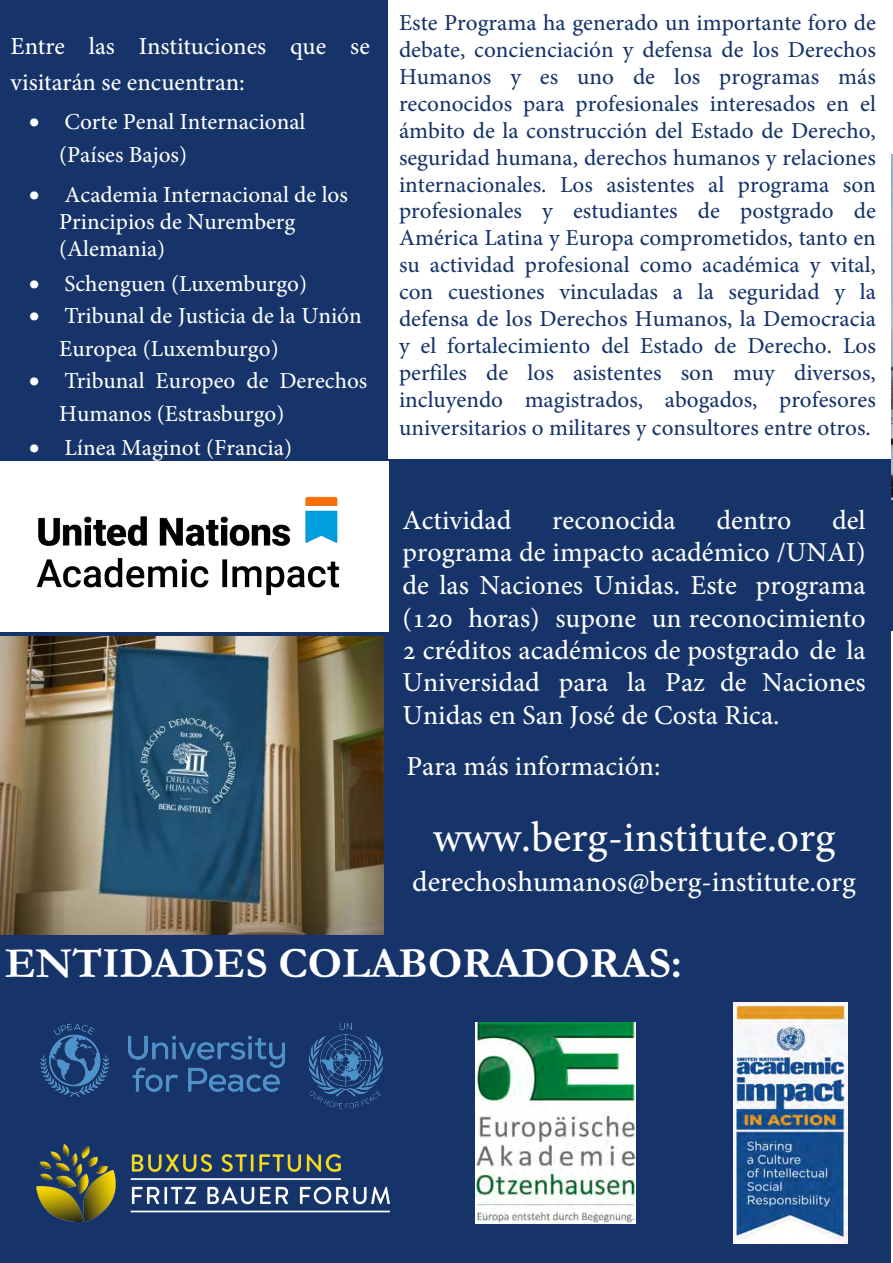
<style>
.page{position:relative;width:893px;height:1263px;background:#163469}
.page>*{position:absolute;margin:0;border:0;box-sizing:border-box;transform-origin:0 0}
.t1{font:43.5px "Garamond Bold 2";color:#fff}
.t2{font:42px "Adobe Hebrew";color:#fff}
.t3{font:28.5px "Adobe Hebrew";color:#fff}
.t4{font:27px/32.5px "Adobe Hebrew";color:#fff;text-align:justify}
.t5{font:24px/36px "Adobe Hebrew";color:#fff}
.t6{font:22.5px/27px "Adobe Hebrew";color:#163469;text-align:justify}
.t7{font:22.5px/33px "Adobe Hebrew";color:#fff}
.s1{color:#163469}
</style>
<div class="page">
<div style="left:388px;top:0;width:504px;height:459px;background:#fff"></div>
<hr style="left:892px;top:0;width:1px;height:155px;background:#fff">
<hr style="left:892px;top:631px;width:1px;height:632px;background:#fff">
<img style="left:892px;top:155px;width:1px;height:345px">
<img style="left:0;top:667px;width:383px;height:267px">
<img style="left:0;top:461px;width:389px;height:206px">
<img style="left:733px;top:1003px;width:114px;height:240px">
<img style="left:476px;top:1023px;width:159px;height:200px">
<img style="left:36px;top:1144px;width:354px;height:78px">
<img style="left:41px;top:1024px;width:341px;height:84px">
<p class="t5" style="left:11px;top:28px;width:361px">Entre las Instituciones que se visitarán se encuentran: <span class="s1">xx</span></p>
<p class="t7" style="left:59px;top:106px;width:248px;text-indent:-30px">• Corte Penal Internacional (Países Bajos)</p>
<p class="t7" style="left:59px;top:181px;width:290px;line-height:27.3px;text-indent:-30px">• Academia Internacional de los<br>Principios de Nuremberg (Alemania)</p>
<p class="t7" style="left:29px;top:267px;width:279px">• Schenguen (Luxemburgo)</p>
<p class="t7" style="left:59px;top:299px;width:304px;text-indent:-30px">• Tribunal de Justicia de la Unión<br>Europea (Luxemburgo) <span class="s1">x</span></p>
<p class="t7" style="left:59px;top:364px;width:310px;text-indent:-30px">• Tribunal Europeo de Derechos<br>Humanos (Estrasburgo)</p>
<p class="t7" style="left:29px;top:431px;width:281px">• Línea Maginot (Francia) <span class="s1">x</span></p>
<p class="t6" style="left:399px;top:9px;width:478px">Este Programa ha generado un importante foro de debate, concienciación y defensa de los Derechos Humanos y es uno de los programas más reconocidos para profesionales interesados en el ámbito de la construcción del Estado de Derecho, seguridad humana, derechos humanos y relaciones internacionales. Los asistentes al programa son profesionales y estudiantes de postgrado de América Latina y Europa comprometidos, tanto en su actividad profesional como académica y vital, con cuestiones vinculadas a la seguridad y la defensa de los Derechos Humanos, la Democracia y el fortalecimiento del Estado de Derecho. Los perfiles de los asistentes son muy diversos, incluyendo magistrados, abogados, profesores universitarios o militares y consultores entre otros.</p>
<p class="t4" style="left:402px;top:504px;width:465px;text-indent:430px">del programa de impacto académico /UNAI) de las Naciones Unidas. Este programa (120 horas) supone un reconocimiento 2 créditos académicos de postgrado de la Universidad para la Paz de Naciones Unidas en San José de Costa Rica.</p>
<p class="t4" style="left:406px;top:750px;width:255px">Para más información:</p>
<p class="t4" style="left:402px;top:504px;width:110px">Actividad</p>
<p class="t4" style="left:552px;top:504px;width:125px">reconocida</p>
<p class="t4" style="left:716px;top:504px;width:76px">dentro</p>
<h2 class="t2" style="left:433px;top:811px;width:404px">www.berg-institute.org</h2>
<p class="t3" style="left:412px;top:865px;width:445px">derechoshumanos@berg-institute.org</p>
<h1 class="t1" style="left:5px;top:938px;width:679px">ENTIDADES COLABORADORAS:</h1>
</div>
